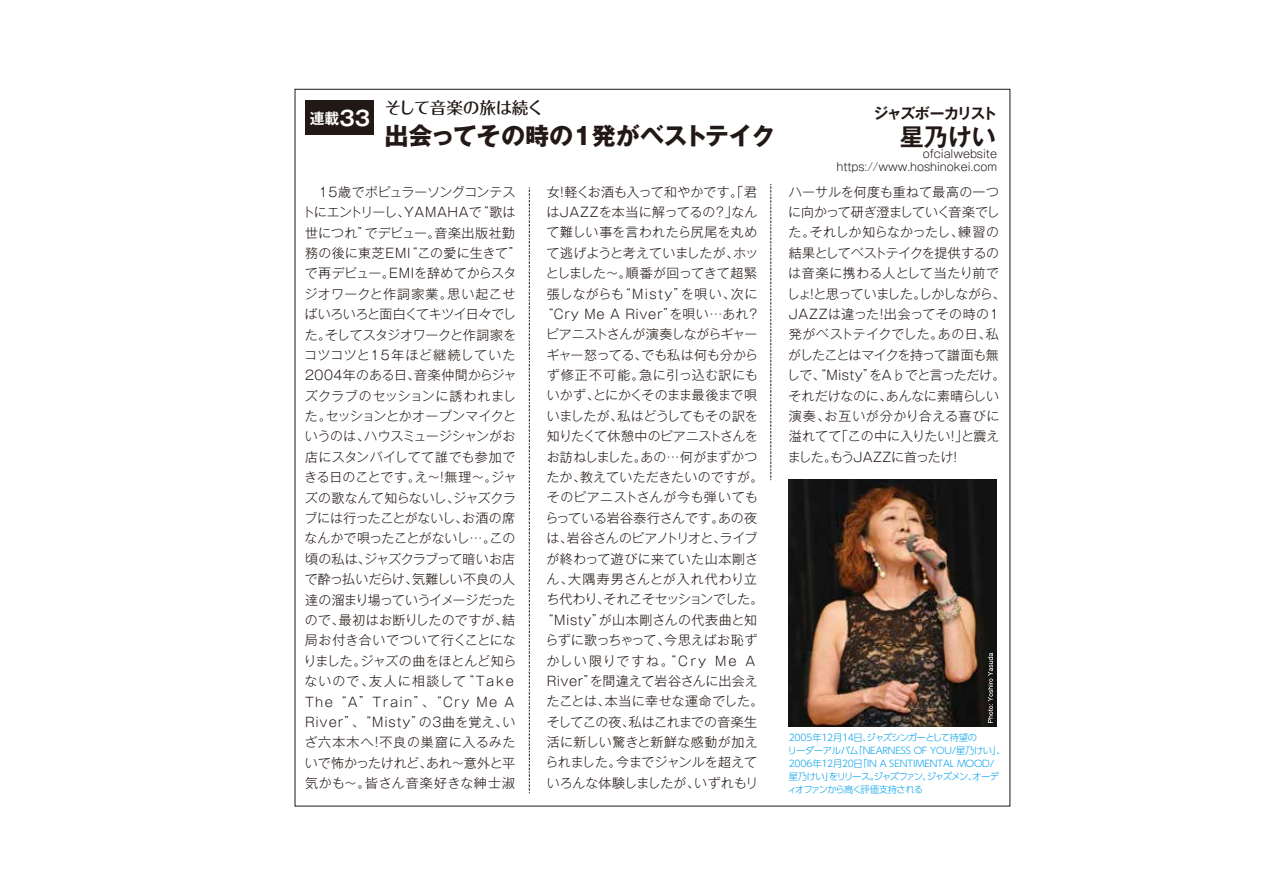
<style>
.page{position:relative;width:1263px;height:893px;background:#fff}
.page>*{position:absolute;margin:0;border:0;box-sizing:border-box;transform-origin:0 0}
.t1{font:700 24.15px "Gothic MB101 Pro";letter-spacing:-.025em;color:#221815}
.t2{font:700 24.15px "Gothic MB101 Pro De";color:#221815}
.t3{font:500 16.65px "Maru Fo Pro";letter-spacing:-.03em;color:#221815}
.t4{font:700 14.85px "Gothic MB101 Pro De";letter-spacing:-.095em;color:#221815}
.t5{font:700 14.85px "Gothic MB101 Pro De";color:#fff}
.t6{font:300 13.05px/20.4px "Gothic MB101 Pro";letter-spacing:.005em;color:#221815}
.t7{font:300 11.1px/13px "Gothic MB101 Pro";letter-spacing:-.005em;color:#221815;text-align:right}
.t8{font:300 9.3px/13px "UD Shin Go Pro";letter-spacing:-.035em;color:#00a0e9}
.s1{font-size:20.4px}
</style>
<div class="page">
<div style="left:306px;top:100px;width:68px;height:34px;background:#221815"></div>
<svg style="left:529px;top:188px;width:1px;height:605px"></svg>
<svg style="left:770px;top:184px;width:1px;height:296px"></svg>
<img style="left:789px;top:479px;width:207px;height:248px">
<svg style="left:988px;top:653px;width:5px;height:70px"></svg>
<p class="t3" style="left:385px;top:94px;width:161px">そして音楽の旅は続く</p>
<p class="t5" style="left:310px;top:106px;width:62px">連載<span class="s1">33</span></p>
<p class="t4" style="left:873px;top:101px;width:125px">ジャズボーカリスト</p>
<h1 class="t2" style="left:900px;top:116px;width:98px">星乃けい</h1>
<h1 class="t1" style="left:384px;top:115px;width:392px">出会ってその時の１発がベストテイク</h1>
<p class="t7" style="left:836px;top:146px;width:162px">ofcialwebsite https://www.hoshinokei.com</p>
<p class="t6" style="left:540px;top:180px;width:225px;text-align:center">女！軽くお酒も入って和やかです。「君はJAZZを本当に解ってるの？」なんて難しい事を言われたら尻尾を丸めて逃げようと考えていましたが、ホッとしました～。順番が回ってきて超緊張しながらも“Misty”を唄い、次に“Cry Me A River”を唄い…あれ？ピアニストさんが演奏しながらギャーギャー怒ってる、でも私は何も分からず修正不可能。急に引っ込む訳にもいかず、とにかくそのまま最後まで唄いましたが、私はどうしてもその訳を知りたくて休憩中のピアニストさんをお訪ねしました。あの…何がまずかつたか、教えていただきたいのですが。そのピアニストさんが今も弾いてもらっている岩谷泰行さんです。あの夜は、岩谷さんのピアノトリオと、ライブが終わって遊びに来ていた山本剛さん、大隅寿男さんとが入れ代わり立ち代わり、それこそセッションでした。“Misty”が山本剛さんの代表曲と知らずに歌っちゃって、今思えばお恥ずかしい限りですね。“Cry Me A<br>River”を間違えて岩谷さんに出会えたことは、本当に幸せな運命でした。そしてこの夜、私はこれまでの音楽生活に新しい驚きと新鮮な感動が加えられました。今までジャンルを超えていろんな体験しましたが、いずれもリ</p>
<p class="t6" style="left:302px;top:180px;width:221px">　15歳でポピュラーソングコンテストにエントリーし、YAMAHAで“歌は世につれ”でデビュー。音楽出版社勤務の後に東芝EMI“この愛に生きて”で再デビュー。EMIを辞めてからスタジオワークと作詞家業。思い起こせばいろいろと面白くてキツイ日々でした。そしてスタジオワークと作詞家をコツコツと15年ほど継続していた<br>2004年のある日、音楽仲間からジャズクラブのセッションに誘われました。セッションとかオープンマイクというのは、ハウスミュージシャンがお店にスタンバイしてて誰でも参加できる日のことです。え～！無理～。ジャズの歌なんて知らないし、ジャズクラブには行ったことがないし、お酒の席なんかで唄ったことがないし…。この頃の私は、ジャズクラブって暗いお店で酔っ払いだらけ、気難しい不良の人達の溜まり場っていうイメージだったので、最初はお断りしたのですが、結局お付き合いでついて行くことになりました。ジャズの曲をほとんど知らないので、友人に相談して“Take<br>The “A”Train”、“Cry Me A<br>River”、“Misty”の3曲を覚え、いざ六本木へ！不良の巣窟に入るみたいで怖かったけれど、あれ～意外と平気かも～。皆さん音楽好きな紳士淑</p>
<p class="t6" style="left:787px;top:180px;width:220px">ハーサルを何度も重ねて最高の一つに向かって研ぎ澄ましていく音楽でした。それしか知らなかったし、練習の結果としてベストテイクを提供するのは音楽に携わる人として当たり前でしょ！と思っていました。しかしながら、<br>JAZZは違った！出会ってその時の１発がベストテイクでした。あの日、私がしたことはマイクを持って譜面も無しで、“Misty”をA♭でと言っただけ。それだけなのに、あんなに素晴らしい演奏、お互いが分かり合える喜びに溢れてて「この中に入りたい！」と震えました。もうJAZZに首ったけ！</p>
<p class="t8" style="left:788px;top:731px;width:220px">2005年12月14日、ジャズシンガーとして待望の<br>リーダーアルバム｢NEARNESS OF YOU/星乃けい｣、<br>2006年12月20日｢IN A SENTIMENTAL MOOD/<br>星乃けい｣をリリース。ジャズファン、ジャズメン、オーディオファンから高く評価支持される</p>
</div>
